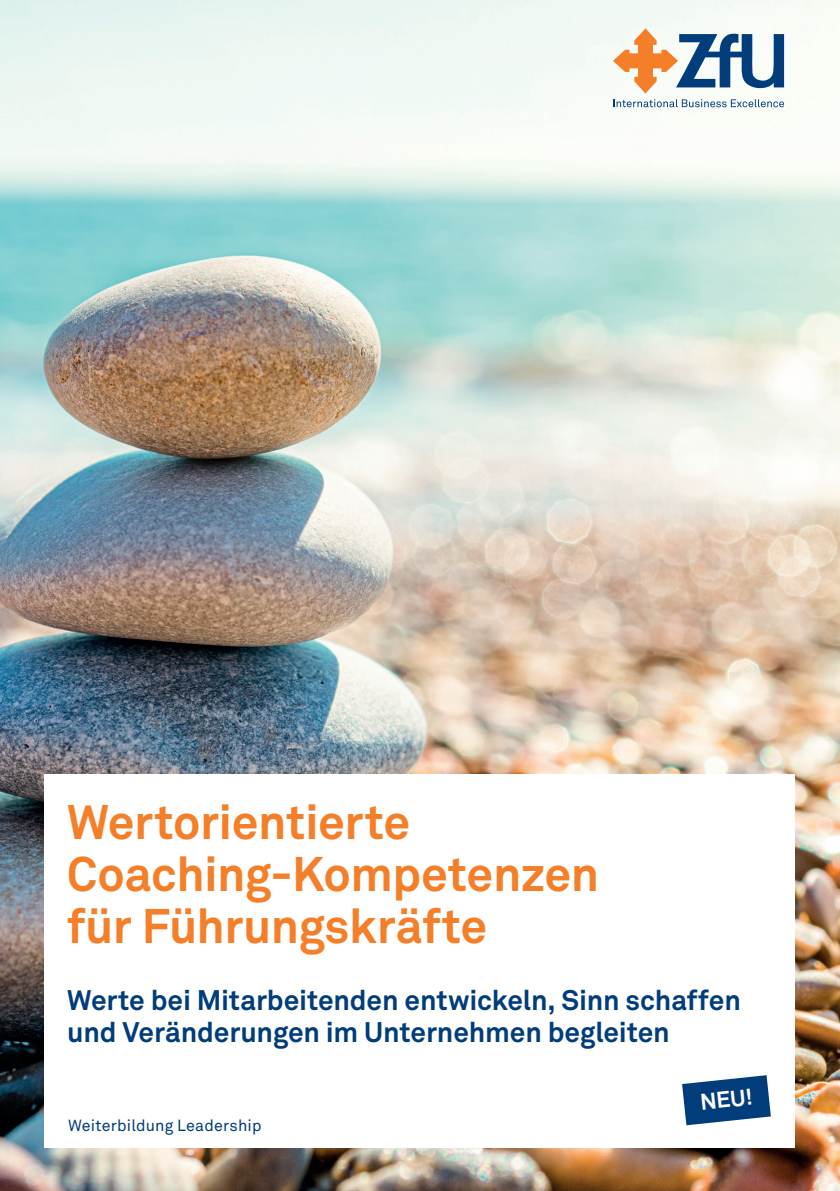
<style>
.page{position:relative;width:840px;height:1191px;background:#fff}
.page>*{position:absolute;margin:0;border:0;box-sizing:border-box;transform-origin:0 0}
.t1{font:700 48px/52px "Akkurat Office";letter-spacing:-.01em;color:#f47f28}
.t2{font:700 28px/32px "Akkurat Office";letter-spacing:-.005em;color:#013c7b}
.t3{font:700 22.6px "Akkurat Office";color:#fff}
.t4{font:16px "Akkurat Office";letter-spacing:.01em;color:#013c7b}
</style>
<div class="page">
<img style="left:0;top:0;width:839px;height:1191px">
<svg style="left:612px;top:28px;width:171px;height:65px"></svg>
<svg style="left:613px;top:99px;width:170px;height:8px"></svg>
<div style="left:44px;top:774px;width:750px;height:373px;background:#fff"></div>
<svg style="left:682px;top:1075px;width:88px;height:50px"></svg>
<h1 class="t1" style="left:67px;top:796px;width:533px">Wertorientierte<br>Coaching-Kompetenzen für Führungskräfte</h1>
<p class="t2" style="left:67px;top:984px;width:674px">Werte bei Mitarbeitenden entwickeln, Sinn schaffen und Veränderungen im Unternehmen begleiten</p>
<p class="t4" style="left:68px;top:1116px;width:195px">Weiterbildung Leadership</p>
<p class="t3" style="left:698px;top:1088px;width:54px;rotate:-6deg">NEU!</p>
</div>
